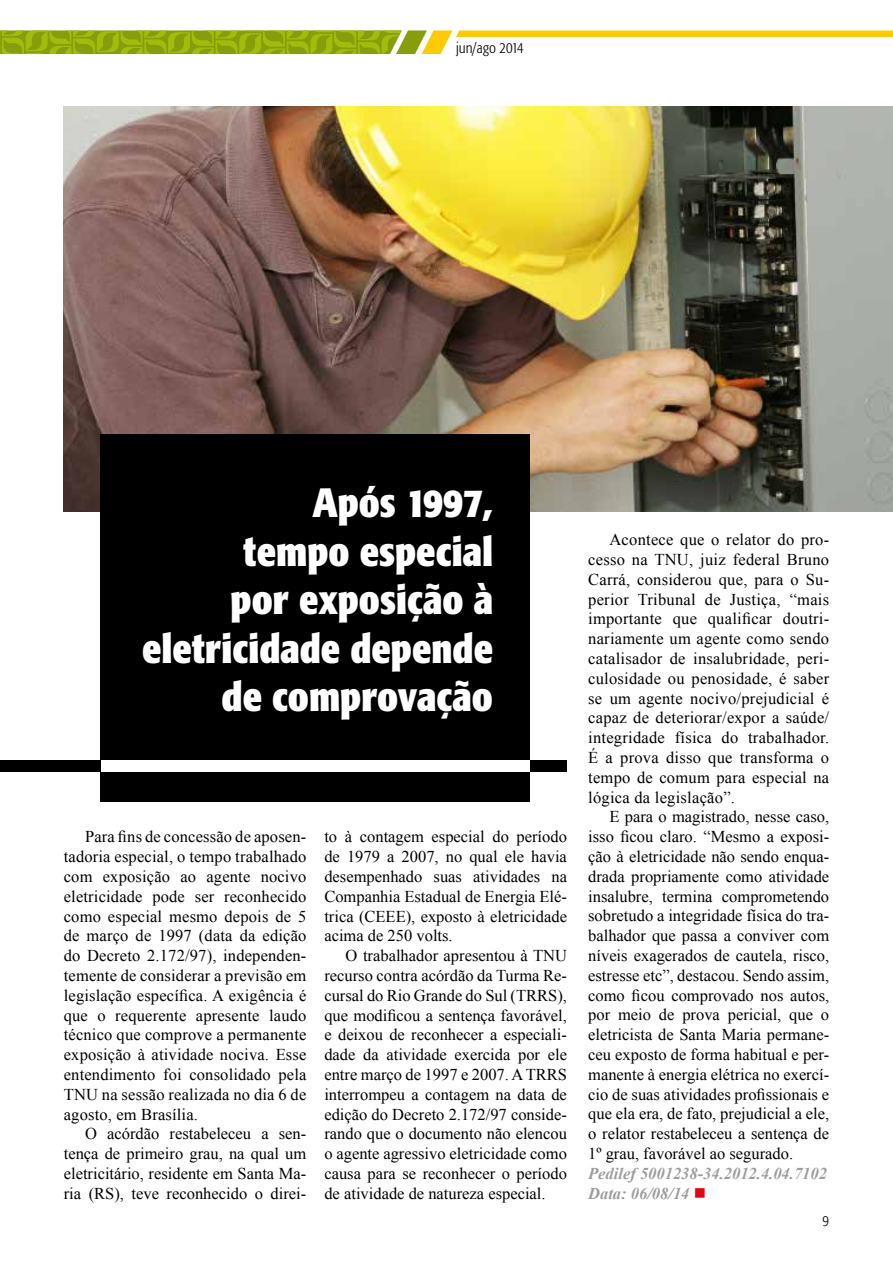
<style>
.page{position:relative;width:893px;height:1263px;background:#fff}
.page>*{position:absolute;margin:0;border:0;box-sizing:border-box;transform-origin:0 0}
.t1{font:700 condensed 40.5px/48.6px "Formata";color:#fff;text-align:right}
.t2{font:16.5px/19.8px "Times New Roman";color:#000;text-align:justify}
.t3{font:italic 700 16.5px/19.8px "Times New Roman";color:#9d9d9c}
.t4{font:300 condensed 15px "Formata";color:#000}
.s1{color:#e30613}
</style>
<div class="page">
<svg style="left:0;top:30px;width:893px;height:24px"></svg>
<img style="left:64px;top:106px;width:829px;height:405px">
<div style="left:101px;top:434px;width:429px;height:367px;background:#000"></div>
<div style="left:0;top:761px;width:567px;height:11px;background:#000"></div>
<div style="left:101px;top:761px;width:429px;height:11px;background:#fff"></div>
<p class="t4" style="left:456px;top:39px;width:69px">jun/ago 2014</p>
<h1 class="t1" style="left:142px;top:478px;width:353px">Após 1997,<br>tempo especial<br>por exposição à eletricidade depende de comprovação</h1>
<p class="t2" style="left:64px;top:827px;width:244px;text-indent:21px">Para fins de concessão de aposen&shy;tadoria especial, o tempo trabalhado com exposição ao agente nocivo eletricidade pode ser reconhecido como especial mesmo depois de 5 de março de 1997 (data da edição do Decreto 2.172/97), independen&shy;temente de considerar a previsão em legislação específica. A exigência é que o requerente apresente laudo técnico que comprove a permanente exposição à atividade nociva. Esse entendimento foi consolidado pela TNU na sessão realizada no dia 6 de agosto, em Brasília.</p>
<p class="t2" style="left:64px;top:1124px;width:244px;text-indent:21px">O acórdão restabeleceu a sen&shy;tença de primeiro grau, na qual um eletricitário, residente em Santa Ma&shy;ria (RS), teve reconhecido o direi-</p>
<p class="t2" style="left:324px;top:827px;width:244px">to à contagem especial do período de 1979 a 2007, no qual ele havia desempenhado suas atividades na Companhia Estadual de Energia Elé&shy;trica (CEEE), exposto à eletricidade acima de 250 volts.</p>
<p class="t2" style="left:324px;top:945px;width:244px;text-indent:21px">O trabalhador apresentou à TNU recurso contra acórdão da Turma Re&shy;cursal do Rio Grande do Sul (TRRS), que modificou a sentença favorável, e deixou de reconhecer a especiali&shy;dade da atividade exercida por ele entre março de 1997 e 2007. A TRRS interrompeu a contagem na data de edição do Decreto 2.172/97 conside&shy;rando que o documento não elencou o agente agressivo eletricidade como causa para se reconhecer o período de atividade de natureza especial.</p>
<p class="t2" style="left:588px;top:529px;width:242px;text-indent:21px">Acontece que o relator do pro&shy;cesso na TNU, juiz federal Bruno Carrá, considerou que, para o Su&shy;perior Tribunal de Justiça, “mais importante que qualificar doutri&shy;nariamente um agente como sendo catalisador de insalubridade, peri&shy;culosidade ou penosidade, é saber se um agente nocivo/prejudicial é capaz de deteriorar/expor a saúde/ integridade física do trabalhador.<br>É a prova disso que transforma o tempo de comum para especial na lógica da legislação”.</p>
<p class="t2" style="left:588px;top:807px;width:242px;text-indent:21px">E para o magistrado, nesse caso, isso ficou claro. “Mesmo a exposi&shy;ção à eletricidade não sendo enqua&shy;drada propriamente como atividade insalubre, termina comprometendo sobretudo a integridade física do tra&shy;balhador que passa a conviver com níveis exagerados de cautela, risco, estresse etc”, destacou. Sendo assim, como ficou comprovado nos autos, por meio de prova pericial, que o eletricista de Santa Maria permane&shy;ceu exposto de forma habitual e per&shy;manente à energia elétrica no exercí&shy;cio de suas atividades profissionais e que ela era, de fato, prejudicial a ele, o relator restabeleceu a sentença de 1º grau, favorável ao segurado.</p>
<p class="t3" style="left:588px;top:1163px;width:240px">Pedilef 5001238-34.2012.4.04.7102<br>Data: 06/08/14 <span class="s1">■</span></p>
<p class="t4" style="left:823px;top:1212px;width:8px">9</p>
</div>
